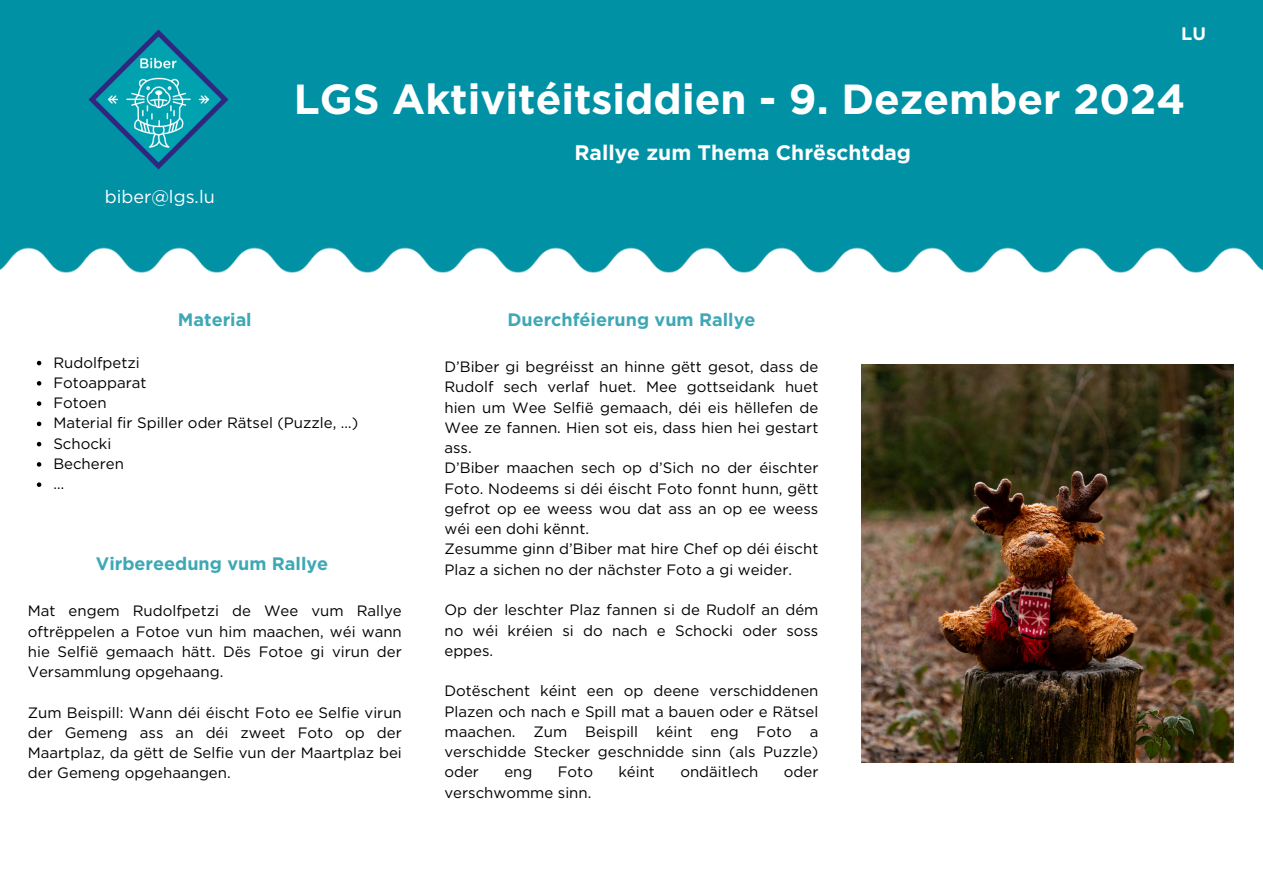
<style>
.page{position:relative;width:1263px;height:894px;background:#fff}
.page>*{position:absolute;margin:0;border:0;box-sizing:border-box;transform-origin:0 0}
.t1{font:700 42px "Gotham";color:#fff}
.t2{font:700 21px "Gotham";color:#fff}
.t3{font:700 18px "Gotham";color:#3ea8b5}
.t4{font:18px "Gotham";color:#fff}
.t5{font:700 18px "Gotham";color:#fff}
.t6{font:15px/20.2px "Gotham";color:#000;text-align:justify}
</style>
<div class="page">
<div style="left:0;top:0;width:1263px;height:273px;background:#0091a5"></div>
<img style="left:71px;top:12px;width:174px;height:174px">
<img style="left:861px;top:364px;width:373px;height:398px">
<svg style="left:37px;top:361px;width:4px;height:4px"></svg>
<svg style="left:37px;top:381px;width:4px;height:4px"></svg>
<svg style="left:37px;top:401px;width:4px;height:5px"></svg>
<svg style="left:37px;top:421px;width:4px;height:5px"></svg>
<svg style="left:37px;top:442px;width:4px;height:4px"></svg>
<svg style="left:37px;top:462px;width:4px;height:4px"></svg>
<svg style="left:37px;top:482px;width:4px;height:5px"></svg>
<p class="t5" style="left:1181px;top:22px;width:26px">LU</p>
<p class="t4" style="left:105px;top:185px;width:112px">biber@lgs.lu</p>
<h4 class="t1" style="left:294px;top:73px;width:893px">LGS Aktivitéitsiddien - 9. Dezember 2024</h4>
<p class="t2" style="left:574px;top:140px;width:338px">Rallye zum Thema Chrëschtdag</p>
<p class="t3" style="left:178px;top:308px;width:75px">Material</p>
<p class="t6" style="left:53px;top:352px;width:88px">Rudolfpetzi</p>
<p class="t6" style="left:53px;top:372px;width:95px">Fotoapparat</p>
<p class="t6" style="left:53px;top:392px;width:55px">Fotoen</p>
<p class="t6" style="left:53px;top:413px;width:306px">Material fir Spiller oder Rätsel (Puzzle, …)</p>
<p class="t6" style="left:53px;top:433px;width:60px">Schocki</p>
<h4 class="t6" style="left:53px;top:453px;width:72px">Becheren</h4>
<p class="t6" style="left:53px;top:473px;width:12px">…</p>
<p class="t3" style="left:96px;top:552px;width:234px">Virbereedung vum Rallye</p>
<p class="t6" style="left:28px;top:600px;width:375px">Mat engem Rudolfpetzi de Wee vum Rallye oftrëppelen a Fotoe vun him maachen, wéi wann hie Selfië gemaach hätt. Dës Fotoe gi virun der Versammlung opgehaang.</p>
<p class="t6" style="left:28px;top:702px;width:375px">Zum Beispill: Wann déi éischt Foto ee Selfie virun der Gemeng ass an déi zweet Foto op der Maartplaz, da gëtt de Selfie vun der Maartplaz bei der Gemeng opgehaangen.</p>
<p class="t3" style="left:507px;top:308px;width:250px">Duerchféierung vum Rallye</p>
<p class="t6" style="left:444px;top:356px;width:375px">D’Biber gi begréisst an hinne gëtt gesot, dass de Rudolf sech verlaf huet. Mee gottseidank huet hien um Wee Selfië gemaach, déi eis hëllefen de Wee ze fannen. Hien sot eis, dass hien hei gestart ass.</p>
<h5 class="t6" style="left:444px;top:458px;width:375px">D’Biber maachen sech op d’Sich no der éischter Foto. Nodeems si déi éischt Foto fonnt hunn, gëtt gefrot op ee weess wou dat ass an op ee weess wéi een dohi kënnt.</h5>
<h3 class="t6" style="left:444px;top:539px;width:375px">Zesumme ginn d’Biber mat hire Chef op déi éischt<br>Plaz a sichen no der nächster Foto a gi weider.</h3>
<h1 class="t6" style="left:444px;top:599px;width:375px">Op der leschter Plaz fannen si de Rudolf an dém no wéi kréien si do nach e Schocki oder soss eppes.</h1>
<h2 class="t6" style="left:444px;top:680px;width:375px">Dotëschent kéint een op deene verschiddenen Plazen och nach e Spill mat a bauen oder e Rätsel maachen. Zum Beispill kéint eng Foto a verschidde Stecker geschnidde sinn (als Puzzle) oder</h2>
<h2 class="t6" style="left:504px;top:761px;width:30px">eng</h2>
<h2 class="t6" style="left:558px;top:761px;width:37px">Foto</h2>
<h2 class="t6" style="left:618px;top:761px;width:38px">kéint</h2>
<h2 class="t6" style="left:680px;top:761px;width:80px">ondäitlech</h2>
<h2 class="t6" style="left:784px;top:761px;width:36px">oder</h2>
<h2 class="t6" style="left:444px;top:782px;width:148px">verschwomme sinn.</h2>
</div>
